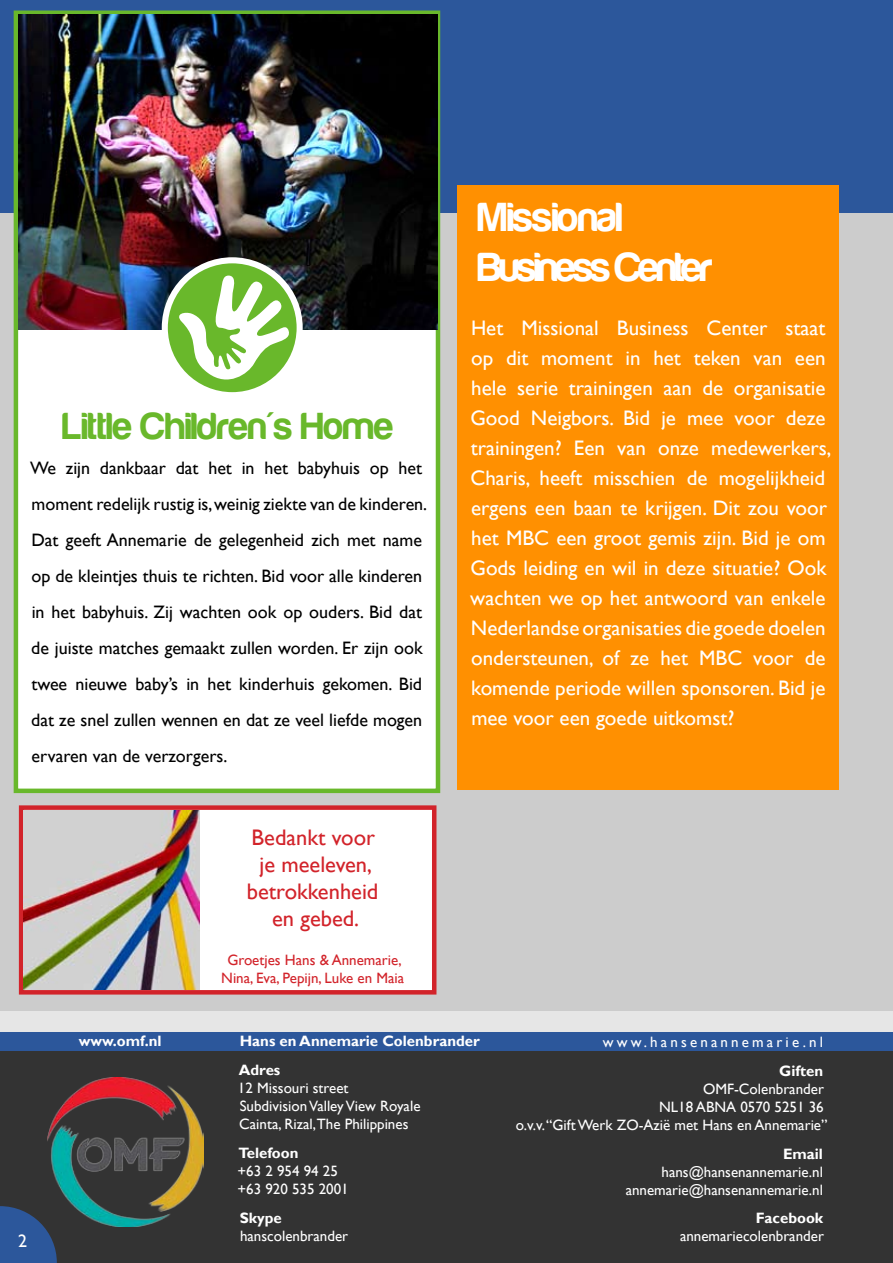
<style>
.page{position:relative;width:893px;height:1263px;background:#fff}
.page>*{position:absolute;margin:0;border:0;box-sizing:border-box;transform-origin:0 0}
.t1{font:42px/50.4px "Harabara";letter-spacing:-.06em;color:#fff}
.t2{font:39px "Harabara";color:#69b82b}
.t3{font:22.5px/27px "Gill Sans";color:#d2232a;text-align:center}
.t4{font:21px/30px "Gill Sans";color:#fff}
.t5{font:18px/36px "Gill Sans";color:#000}
.t6{font:18px "Gill Sans";color:#fff}
.t7{font:15px/18px "Gill Sans";color:#fff}
.t8{font:700 15px/28.8px "Gill Sans";color:#fff}
.t9{font:15px/18px "Gill Sans";color:#d2232a;text-align:center}
.t10{font:15px "Gill Sans";letter-spacing:.21em;color:#fff}
</style>
<div class="page">
<div style="left:0;top:210px;width:893px;height:1053px;background:#ccc"></div>
<div style="left:0;top:0;width:893px;height:213px;background:#2c579b"></div>
<div style="left:0;top:1046px;width:893px;height:217px;background:#333"></div>
<div style="left:0;top:1012px;width:893px;height:20px;background:#e6e6e6"></div>
<div style="left:0;top:1032px;width:893px;height:18px;background:#2c579b"></div>
<div style="left:13px;top:10px;width:428px;height:784px;background:#fff"></div>
<div style="left:458px;top:185px;width:381px;height:605px;background:#ff9001"></div>
<svg style="left:0;top:1206px;width:57px;height:57px"></svg>
<img style="left:18px;top:14px;width:420px;height:315px">
<svg style="left:165px;top:260px;width:135px;height:135px"></svg>
<div style="left:162px;top:257px;width:141px;height:141px;border:6px solid #fff;border-radius:50%"></div>
<svg style="left:174px;top:275px;width:117px;height:113px"></svg>
<svg style="left:18px;top:805px;width:419px;height:190px"></svg>
<img style="left:24px;top:810px;width:176px;height:180px">
<img style="left:48px;top:1077px;width:156px;height:149px">
<h2 class="t2" style="left:63px;top:406px;width:333px">Little Children's Home</h2>
<p class="t5" style="left:30px;top:450px;width:398px">We zijn dankbaar dat het in het babyhuis op het moment redelijk rustig is, weinig ziekte van de kinderen.<br>Dat geeft Annemarie de gelegenheid zich met name op de kleintjes thuis te richten. Bid voor alle kinderen in het babyhuis. Zij wachten ook op ouders. Bid dat de juiste matches gemaakt zullen worden. Er zijn ook twee nieuwe baby’s in het kinderhuis gekomen. Bid dat ze snel zullen wennen en dat ze veel liefde mogen ervaren van de verzorgers.</p>
<p class="t3" style="left:247px;top:824px;width:133px">Bedankt voor je meeleven, betrokkenheid en gebed.</p>
<p class="t9" style="left:221px;top:952px;width:184px">Groetjes Hans &amp; Annemarie,<br>Nina, Eva, Pepijn, Luke en Maia</p>
<h1 class="t1" style="left:478px;top:192px;width:237px">Missional<br>Business Center</h1>
<p class="t4" style="left:470px;top:313px;width:363px">Het Missional Business Center staat op dit moment in het teken van een hele serie trainingen aan de organisatie Good Neigbors. Bid je mee voor deze trainingen? Een van onze medewerkers, Charis, heeft misschien de mogelijkheid ergens een baan te krijgen. Dit zou voor het MBC een groot gemis zijn. Bid je om Gods leiding en wil in deze situatie? Ook wachten we op het antwoord van enkele Nederlandse organisaties die goede doelen ondersteunen, of ze het MBC voor de komende periode willen sponsoren. Bid je mee voor een goede uitkomst?</p>
<p class="t8" style="left:79px;top:1027px;width:84px">www.omf.nl</p>
<p class="t6" style="left:18px;top:1231px;width:10px">2</p>
<p class="t8" style="left:239px;top:1027px;width:243px">Hans en Annemarie Colenbrander<br>Adres</p>
<p class="t7" style="left:238px;top:1079px;width:184px">12 Missouri street<br>Subdivision Valley View Royale<br>Cainta, Rizal,The Philippines</p>
<p class="t8" style="left:239px;top:1139px;width:61px">Telefoon</p>
<p class="t7" style="left:238px;top:1162px;width:113px">+63 2 954 94 25 +63 920 535 2001</p>
<p class="t8" style="left:240px;top:1204px;width:44px">Skype</p>
<p class="t7" style="left:240px;top:1227px;width:110px">hanscolenbrander</p>
<p class="t10" style="left:603px;top:1033px;width:222px">www.hansenannemarie.nl</p>
<p class="t8" style="left:779px;top:1057px;width:45px">Giften</p>
<p class="t7" style="left:516px;top:1080px;width:313px;text-align:right">OMF-Colenbrander<br>NL18 ABNA 0570 5251 36<br>o.v.v. “Gift Werk ZO-Azië met Hans en Annemarie”</p>
<p class="t8" style="left:783px;top:1139px;width:41px">Email</p>
<p class="t7" style="left:626px;top:1163px;width:199px;text-align:right">hans@hansenannemarie.nl annemarie@hansenannemarie.nl</p>
<p class="t8" style="left:756px;top:1204px;width:69px">Facebook</p>
<p class="t7" style="left:680px;top:1227px;width:145px">annemariecolenbrander</p>
</div>
